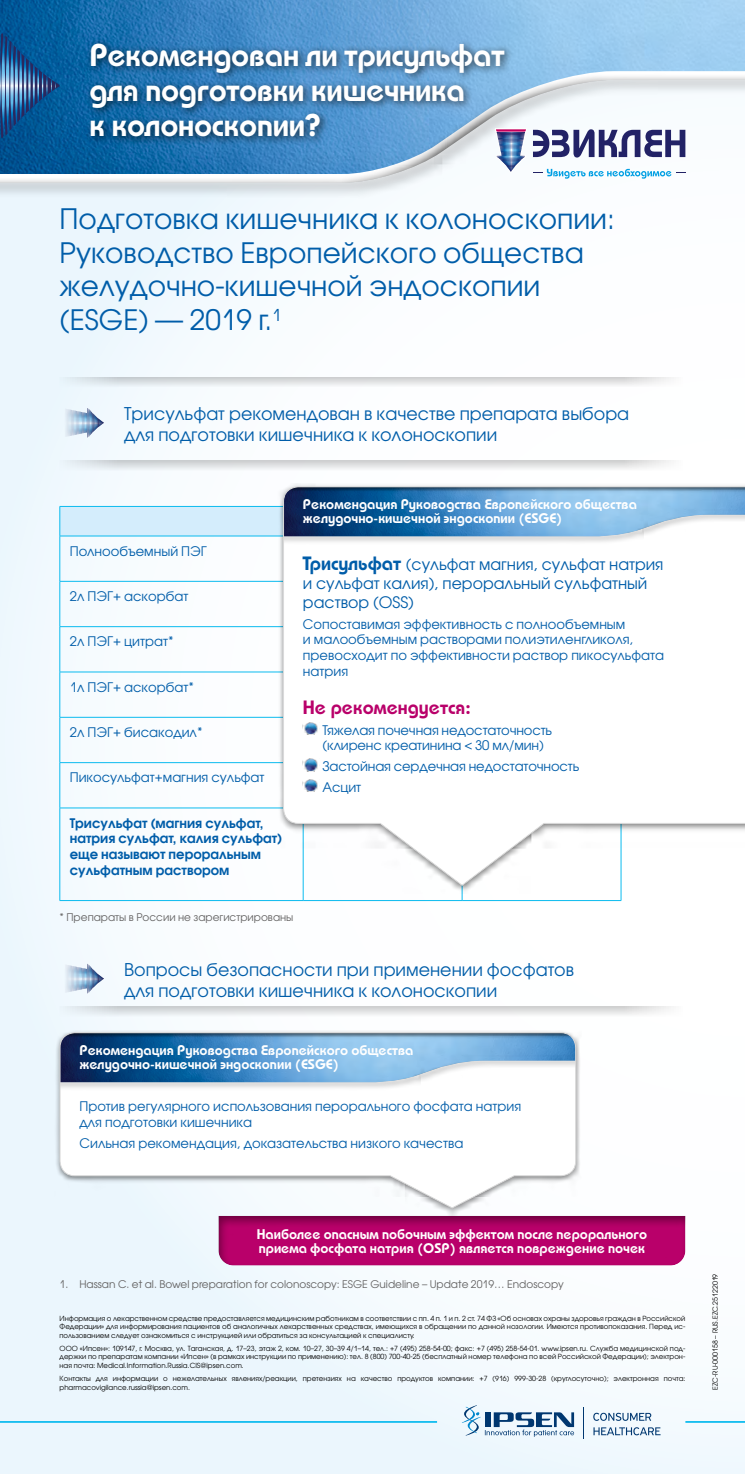
<style>
.page{position:relative;width:745px;height:1474px;background:#fff}
.page>*{position:absolute;margin:0;border:0;box-sizing:border-box;transform-origin:0 0}
.t1{font:31.5px/35px "Bauhaus Demi C";letter-spacing:-.01em;color:#fff}
.t2{font:28px/33.6px "Avant Garde Gothic Book ITC";color:#005da9}
.t3{font:19.25px "Bauhaus Demi C";color:#b9006a}
.t4{font:17.5px/21px "Avant Garde Gothic Book ITC";color:#005da9}
.t5{font:15.75px/18.9px "Avant Garde Gothic Book ITC";color:#005da9}
.t6{font:14px/14px "Bauhaus Demi C";color:#fff}
.t7{font:13.12px/15.8px "Avant Garde Gothic Book ITC";color:#005da9}
.t8{font:13.12px/15.8px "Avant Garde Gothic Demi ITC";color:#005da9}
.t9{font:10.5px "Avant Garde Gothic Book ITC";color:#646363}
.t10{font:7px/8.4px "Avant Garde Gothic Book ITC";color:#000;text-align:justify}
.s1{font-family:"Bauhaus Demi C";font-size:19.25px}
</style>
<div class="page">
<div style="left:0;top:0;width:744px;height:1473px;background:linear-gradient(to right,#eef8fd,#fff)"></div>
<div style="left:0;top:0;width:744px;height:199px;background:#000;opacity:.19"></div>
<div style="left:0;top:0;width:744px;height:194px;background:#fff;opacity:.75"></div>
<div style="left:0;top:0;width:744px;height:183px;background:#000;opacity:.75"></div>
<div style="left:85px;top:38px;width:429px;height:108px;background:#000;opacity:.65"></div>
<svg style="left:0;top:33px;width:60px;height:105px;background:#1e5f99"></svg>
<svg style="left:494px;top:128px;width:191px;height:51px"></svg>
<svg style="left:60px;top:377px;width:625px;height:10px"></svg>
<svg style="left:60px;top:461px;width:625px;height:9px"></svg>
<svg style="left:60px;top:1006px;width:625px;height:10px"></svg>
<svg style="left:60px;top:407px;width:44px;height:31px"></svg>
<svg style="left:60px;top:962px;width:44px;height:32px"></svg>
<hr style="left:59px;top:506px;width:1px;height:30px;background:#0bbbef">
<hr style="left:59px;top:536px;width:1px;height:45px;background:#0bbbef">
<hr style="left:60px;top:581px;width:243px;height:1px;background:#0bbbef">
<hr style="left:59px;top:581px;width:1px;height:45px;background:#0bbbef">
<hr style="left:60px;top:626px;width:243px;height:1px;background:#0bbbef">
<hr style="left:59px;top:627px;width:1px;height:44px;background:#0bbbef">
<hr style="left:60px;top:671px;width:243px;height:1px;background:#0bbbef">
<hr style="left:59px;top:672px;width:1px;height:45px;background:#0bbbef">
<hr style="left:60px;top:717px;width:243px;height:1px;background:#0bbbef">
<hr style="left:59px;top:717px;width:1px;height:45px;background:#0bbbef">
<hr style="left:60px;top:762px;width:243px;height:1px;background:#0bbbef">
<hr style="left:59px;top:763px;width:1px;height:44px;background:#0bbbef">
<hr style="left:60px;top:807px;width:243px;height:1px;background:#0bbbef">
<hr style="left:59px;top:808px;width:1px;height:92px;background:#0bbbef">
<hr style="left:303px;top:808px;width:1px;height:92px;background:#0bbbef">
<hr style="left:461px;top:808px;width:1px;height:92px;background:#0bbbef">
<hr style="left:620px;top:808px;width:1px;height:92px;background:#0bbbef">
<hr style="left:60px;top:900px;width:243px;height:1px;background:#0bbbef">
<hr style="left:303px;top:900px;width:159px;height:1px;background:#0bbbef">
<hr style="left:462px;top:900px;width:159px;height:1px;background:#0bbbef">
<div style="left:277px;top:483px;width:467px;height:410px;background:#000;opacity:.5"></div>
<svg style="left:60px;top:487px;width:222px;height:49px"></svg>
<svg style="left:282px;top:486px;width:462px;height:400px"></svg>
<div style="left:54px;top:1029px;width:527px;height:186px;background:#000;opacity:.5"></div>
<svg style="left:59px;top:1031px;width:517px;height:177px"></svg>
<img style="left:303px;top:722px;width:16px;height:12px">
<img style="left:303px;top:758px;width:16px;height:13px">
<img style="left:303px;top:779px;width:16px;height:13px">
<hr style="left:0;top:1420px;width:437px;height:2px;background:#0bbbef">
<hr style="left:685px;top:1420px;width:59px;height:2px;background:#0bbbef">
<div style="left:202px;top:1203px;width:496px;height:63px;background:#000;opacity:.43"></div>
<svg style="left:461px;top:1405px;width:112px;height:31px"></svg>
<svg style="left:593px;top:1412px;width:58px;height:8px"></svg>
<svg style="left:593px;top:1427px;width:67px;height:8px"></svg>
<hr style="left:583px;top:1407px;width:1px;height:31px;background:#003770">
<h1 class="t1" style="left:89px;top:38px;width:416px">Рекомендован ли трисульфат для подготовки кишечника<br>к колоноскопии?</h1>
<h2 class="t2" style="left:60px;top:202px;width:556px">Подготовка кишечника к колоноскопии:<br>Руководство Европейского общества желудочно-кишечной эндоскопии (ESGE) — 2019 г.<sup>1</sup></h2>
<h3 class="t4" style="left:124px;top:403px;width:506px">Трисульфат рекомендован в качестве препарата выбора для подготовки кишечника к колоноскопии</h3>
<h3 class="t7" style="left:70px;top:543px;width:139px">Полнообъемный ПЭГ</h3>
<h3 class="t7" style="left:70px;top:588px;width:120px">2л ПЭГ+ аскорбат</h3>
<h3 class="t7" style="left:70px;top:633px;width:105px">2л ПЭГ+ цитрат*</h3>
<h3 class="t7" style="left:70px;top:679px;width:126px">1л ПЭГ+ аскорбат*</h3>
<h3 class="t7" style="left:70px;top:724px;width:134px">2л ПЭГ+ бисакодил*</h3>
<h3 class="t7" style="left:70px;top:769px;width:196px">Пикосульфат+магния сульфат</h3>
<h3 class="t8" style="left:70px;top:815px;width:214px">Трисульфат (магния сульфат, натрия сульфат, калия сульфат) еще называют пероральным сульфатным раствором</h3>
<h3 class="t6" style="left:303px;top:497px;width:335px">Рекомендация Руководства Европейского общества желудочно-кишечной эндоскопии (ESGE)</h3>
<h3 class="t5" style="left:303px;top:555px;width:362px"><span class="s1">Трисульфат</span> (сульфат магния, сульфат натрия и сульфат калия), пероральный сульфатный раствор (OSS)</h3>
<h3 class="t7" style="left:303px;top:616px;width:362px">Сопоставимая эффективность с полнообъемным<br>и малообъемным растворами полиэтиленгликоля, превосходит по эффективности раствор пикосульфата натрия</h3>
<h3 class="t3" style="left:303px;top:696px;width:169px">Не рекомендуется:</h3>
<h3 class="t7" style="left:322px;top:722px;width:231px">Тяжелая почечная недостаточность (клиренс креатинина &lt; 30 мл/мин)</h3>
<h3 class="t7" style="left:322px;top:756px;width:258px;line-height:20.7px">Застойная сердечная недостаточность<br>Асцит</h3>
<h3 class="t9" style="left:60px;top:910px;width:235px">* Препараты в России не зарегистрированы</h3>
<h3 class="t4" style="left:124px;top:958px;width:451px">Вопросы безопасности при применении фосфатов для подготовки кишечника к колоноскопии</h3>
<h3 class="t6" style="left:79px;top:1043px;width:335px">Рекомендация Руководства Европейского общества желудочно-кишечной эндоскопии (ESGE)</h3>
<h3 class="t7" style="left:79px;top:1098px;width:443px">Против регулярного использования перорального фосфата натрия для подготовки кишечника</h3>
<h3 class="t7" style="left:79px;top:1135px;width:385px">Сильная рекомендация, доказательства низкого качества</h3>
<h3 class="t6" style="left:257px;top:1227px;width:391px">Наиболее опасным побочным эффектом после перорального приема фосфата натрия (OSP) является повреждение почек</h3>
<h3 class="t9" style="left:60px;top:1277px;width:505px">1. Hassan C. et al. Bowel preparation for colonoscopy: ESGE Guideline – Update 2019… Endoscopy</h3>
<p class="t10" style="left:710px;top:1389px;width:117px;rotate:-90deg">EZC-RU-000158 – RUS.EZC.25122019</p>
<p class="t10" style="left:60px;top:1313px;width:627px">Информация о лекарственном средстве предоставляется медицинским работникам в соответствии с пп. 4 п. 1 и п. 2 ст. 74 ФЗ «Об основах охраны здоровья граждан в Российской Федерации» для информирования пациентов об аналогичных лекарственных средствах, имеющихся в обращении по данной нозологии. Имеются противопоказания. Перед ис&shy;пользованием следует ознакомиться с инструкцией или обратиться за консультацией к специалисту.</p>
<p class="t10" style="left:60px;top:1344px;width:627px">ООО «Ипсен»: 109147, г. Москва, ул. Таганская, д. 17–23, этаж 2, ком. 10–27, 30–39 4/1–14, тел.: +7 (495) 258-54-00; факс: +7 (495) 258-54-01. www.ipsen.ru. Служба медицинской под&shy;держки по препаратам компании «Ипсен» (в рамках инструкции по применению): тел. 8 (800) 700-40-25 (бесплатный номер телефона по всей Российской Федерации); электрон&shy;ная почта: Medical.Information.Russia.CIS@ipsen.com.</p>
<p class="t10" style="left:60px;top:1374px;width:627px">Контакты для информации о нежелательных явлениях/реакции, претензиях на качество продуктов компании: +7 (916) 999-30-28 (круглосуточно); электронная почта: pharmacovigilance.russia@ipsen.com.</p>
</div>
